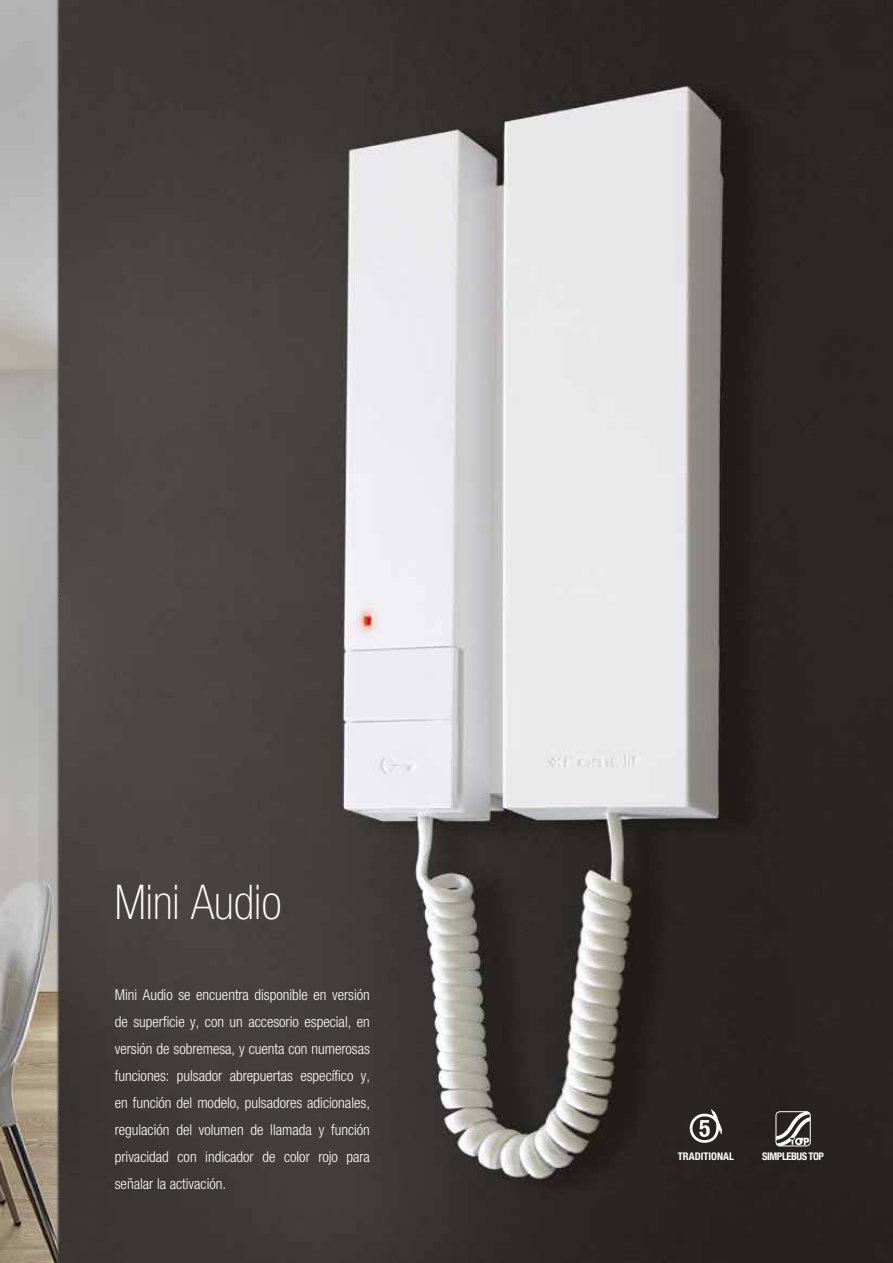
<style>
.page{position:relative;width:893px;height:1263px;background:#fff}
.page>*{position:absolute;margin:0;border:0;box-sizing:border-box;transform-origin:0 0}
.t1{font:100 condensed 48px "Helvetica Neue LTW1 G";color:#fff}
.t2{font:300 condensed 15px/27px "Helvetica Neue LTW1 G";color:#fff;text-align:justify}
.t3{font:700 condensed 10.5px "Helvetica Neue LTW1 G";letter-spacing:-.04em;color:#fff}
.t4{font:700 condensed 10.5px "Helvetica Neue LTW1 G";color:#fff}
</style>
<div class="page">
<img style="left:0;top:0;width:38px;height:1263px">
<img style="left:38px;top:0;width:855px;height:1263px">
<svg style="left:688px;top:1108px;width:37px;height:36px"></svg>
<div style="left:775px;top:1111px;width:36px;height:35px;border:1px solid #fff;border-radius:4px"></div>
<svg style="left:776px;top:1112px;width:34px;height:34px"></svg>
<h1 class="t1" style="left:115px;top:875px;width:168px">Mini Audio</h1>
<p class="t2" style="left:115px;top:981px;width:257px">Mini Audio se encuentra disponible en versión de superficie y, con un accesorio especial, en versión de sobremesa, y cuenta con numerosas funciones: pulsador abrepuertas específico y, en función del modelo, pulsadores adicionales, regulación del volumen de llamada y función privacidad con indicador de color rojo para señalar la activación.</p>
<p class="t4" style="left:678px;top:1150px;width:58px">TRADITIONAL</p>
<p class="t3" style="left:762px;top:1149px;width:63px">SIMPLEBUS TOP</p>
</div>
